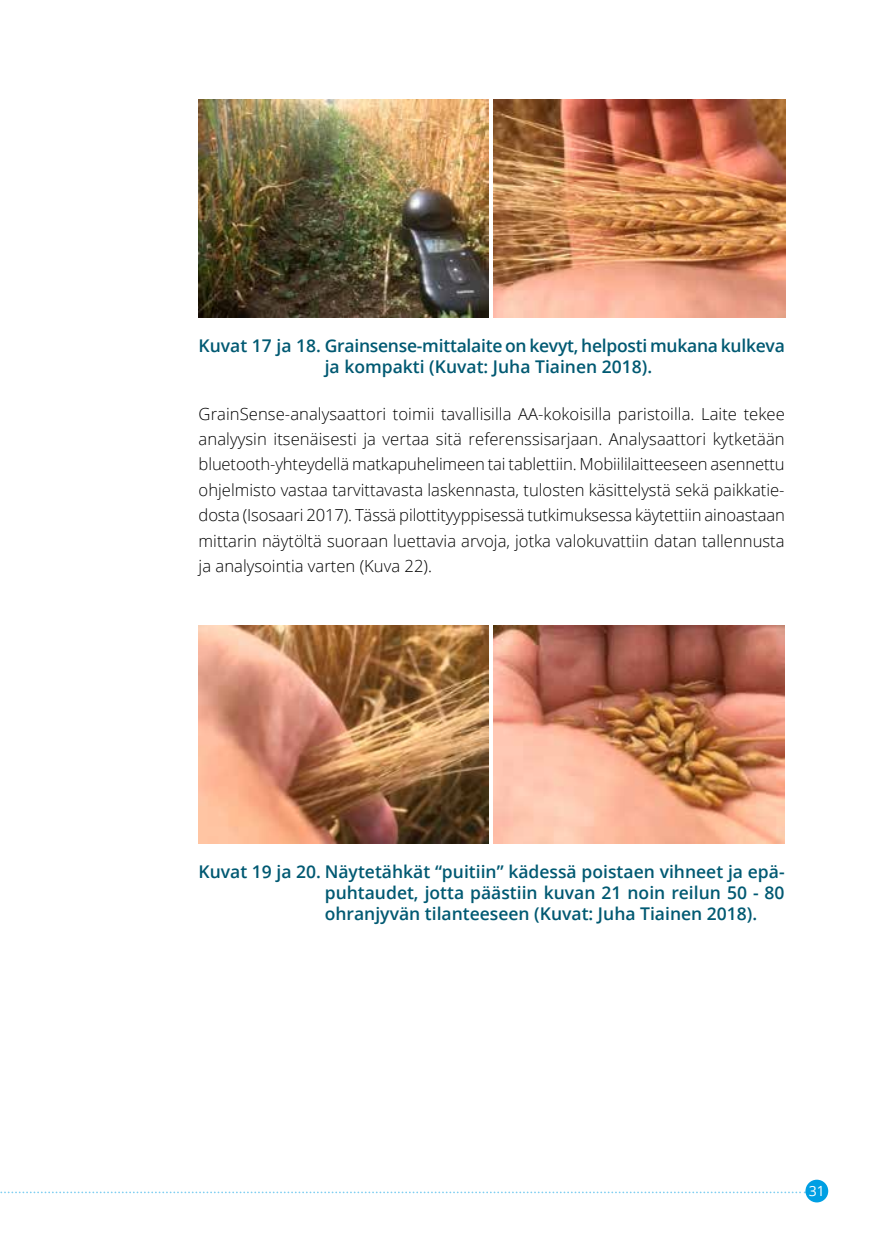
<style>
.page{position:relative;width:874px;height:1241px;background:#fff}
.page>*{position:absolute;margin:0;border:0;box-sizing:border-box;transform-origin:0 0}
.t1{font:600 17.5px/21px "Open Sans";color:#005972;text-align:center}
.t2{font:300 16.62px/25.4px "Open Sans";color:#000;text-align:justify}
.t3{font:14px "Open Sans";color:#fff}
</style>
<div class="page">
<div style="left:805px;top:1179px;width:22px;height:23px;background:#009fe3;border-radius:50%"></div>
<svg style="left:0;top:1191px;width:805px;height:1px"></svg>
<img style="left:198px;top:99px;width:290px;height:218px">
<img style="left:493px;top:99px;width:291px;height:218px">
<img style="left:198px;top:625px;width:290px;height:218px">
<img style="left:493px;top:625px;width:291px;height:218px">
<p class="t1" style="left:198px;top:335px;width:587px">Kuvat 17 ja 18. Grainsense-mittalaite on kevyt, helposti mukana kulkeva ja kompakti (Kuvat: Juha Tiainen 2018).</p>
<p class="t2" style="left:198px;top:400px;width:587px">GrainSense-analysaattori toimii tavallisilla AA-kokoisilla paristoilla. Laite tekee analyysin itsenäisesti ja vertaa sitä referenssisarjaan. Analysaattori kytketään bluetooth-yhteydellä matkapuhelimeen tai tablettiin. Mobiililaitteeseen asennettu ohjelmisto vastaa tarvittavasta laskennasta, tulosten käsittelystä sekä paikkatie&shy;dosta (Isosaari 2017). Tässä pilottityyppisessä tutkimuksessa käytettiin ainoastaan mittarin näytöltä suoraan luettavia arvoja, jotka valokuvattiin datan tallennusta ja analysointia varten (Kuva 22).</p>
<p class="t1" style="left:324px;top:861px;width:461px;text-align:justify;text-indent:-126px">Kuvat 19 ja 20. Näytetähkät “puitiin” kädessä poistaen vihneet ja epä&shy;puhtaudet, jotta päästiin kuvan 21 noin reilun 50 - 80 ohranjyvän tilanteeseen (Kuvat: Juha Tiainen 2018).</p>
<p class="t3" style="left:808px;top:1180px;width:18px">31</p>
</div>
